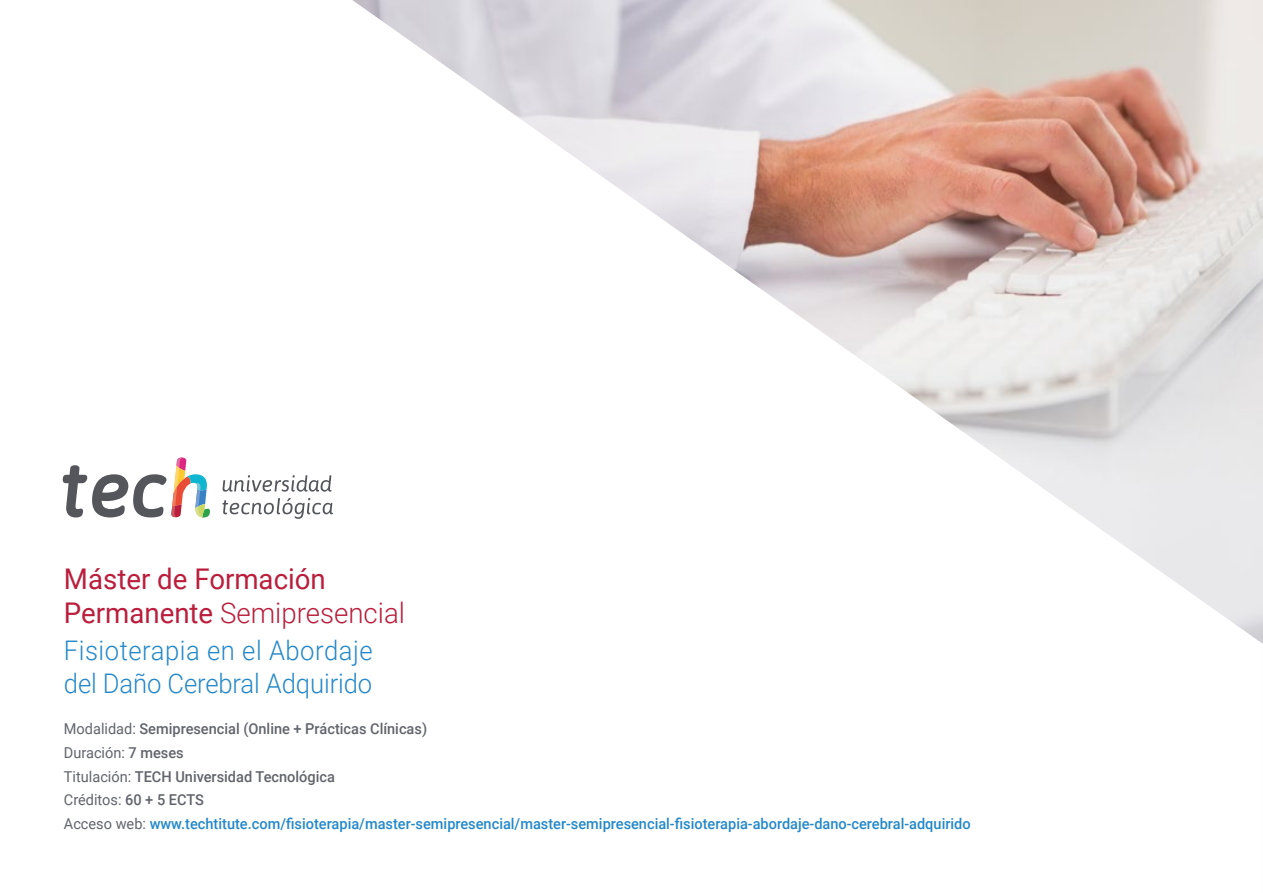
<style>
.page{position:relative;width:1263px;height:893px;background:#fff}
.page>*{position:absolute;margin:0;border:0;box-sizing:border-box;transform-origin:0 0}
.t1{font:28.5px/34.2px "Roboto";color:#ba1e3c}
.t2{font:300 27px/33px "Roboto";color:#2488c9;scale:.95 1}
.t3{font:500 15px/23.7px "Roboto";color:#2488c9}
.s1{font-weight:300}
.s2{font-weight:400;color:#61646a}
.s3{color:#61646a}
</style>
<div class="page">
<img style="left:352px;top:0;width:911px;height:644px">
<svg style="left:63px;top:458px;width:147px;height:60px"></svg>
<svg style="left:223px;top:475px;width:108px;height:17px"></svg>
<svg style="left:222px;top:498px;width:111px;height:21px"></svg>
<h1 class="t1" style="left:64px;top:561px;width:343px">Máster de Formación<br>Permanente <span class="s1">Semipresencial</span></h1>
<h2 class="t2" style="left:64px;top:633px;width:327px">Fisioterapia en el Abordaje del Daño Cerebral Adquirido</h2>
<p class="t3" style="left:64px;top:716px;width:908px"><span class="s2">Modalidad:</span> <span class="s3">Semipresencial (Online + Prácticas Clínicas)<br></span><span class="s2">Duración:</span> <span class="s3">7 meses<br></span><span class="s2">Titulación:</span> <span class="s3">TECH Universidad Tecnológica<br></span><span class="s2">Créditos:</span> <span class="s3">60 + 5 ECTS<br></span><span class="s2">Acceso web:</span> www.techtitute.com/fisioterapia/master-semipresencial/master-semipresencial-fisioterapia-abordaje-dano-cerebral-adquirido</p>
</div>
